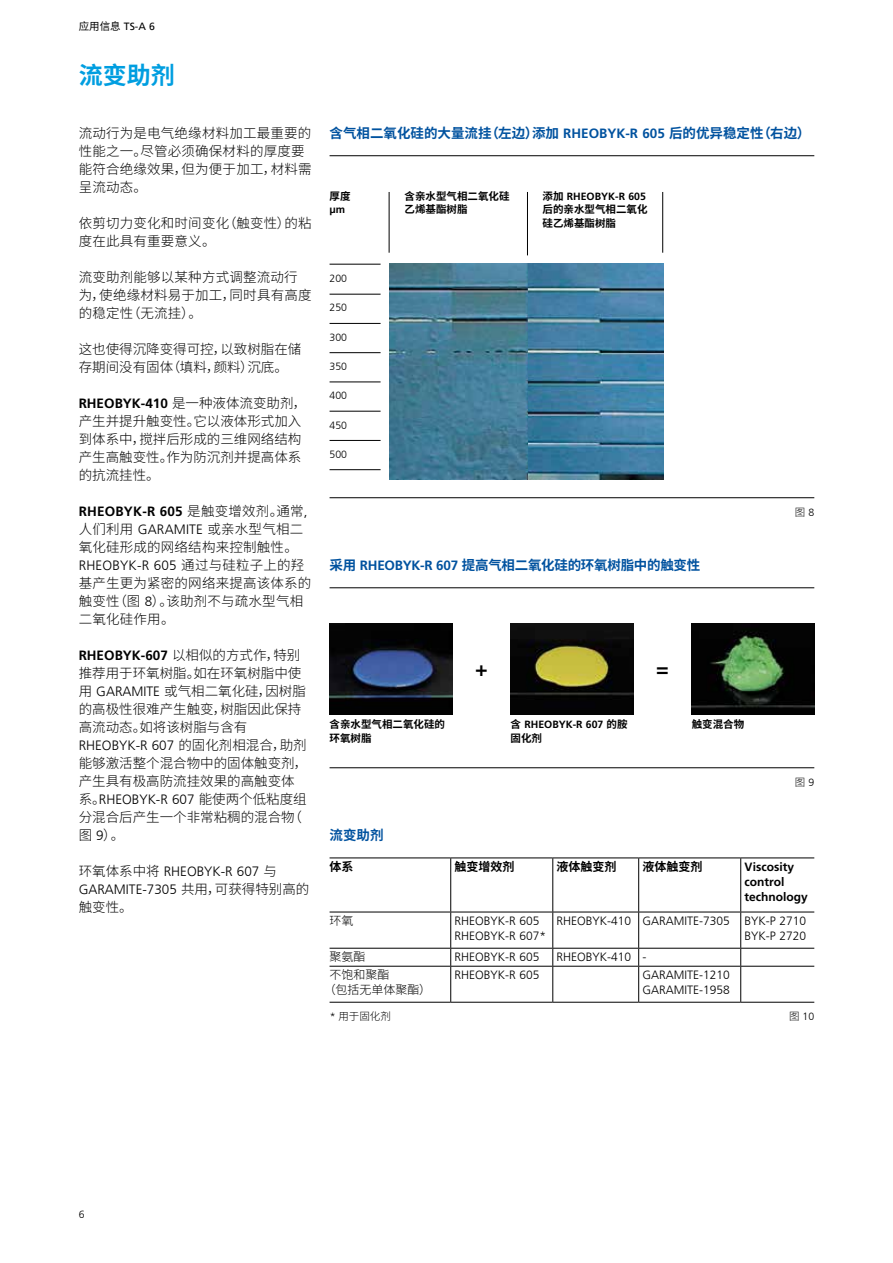
<style>
.page{position:relative;width:893px;height:1263px;background:#fff}
.page>*{position:absolute;margin:0;border:0;box-sizing:border-box;transform-origin:0 0}
.t1{font:700 24px "Source Han Sans SC";color:#009ee0}
.t2{font:700 21px "Frutiger LT";color:#000}
.t3{font:300 13.5px/18px "Source Han Sans SC";color:#000}
.t4{font:300 13.5px/18px "Frutiger LT";color:#000}
.t5{font:700 13.5px "Frutiger LT";color:#000}
.t6{font:700 13.5px "Source Han Sans SC";color:#00529f}
.t7{font:700 13.5px "Source Han Sans SC";letter-spacing:-.02em;color:#00529f}
.t8{font:300 12px/15px "Frutiger LT";color:#000}
.t9{font:700 12px/15px "Frutiger LT";color:#000}
.t10{font:300 12px/15px "Source Han Sans SC";color:#000}
.t11{font:700 12px "Source Han Sans SC";color:#000}
.t12{font:700 10.5px/13.5px "Source Han Sans SC";color:#000}
.t13{font:700 10.5px "Frutiger LT";color:#000}
.t14{font:300 10.5px "Frutiger LT";color:#000}
.t15{font:300 10.5px "Source Han Sans SC";color:#000}
.t16{font:10.5px "Frutiger LT";color:#000}
.s1{font-family:"Source Han Sans SC"}
.s2{font-family:"Source Han Sans SC";font-weight:300}
.s3{font-weight:300}
.s4{font-family:"Frutiger LT"}
</style>
<div class="page">
<hr style="left:330px;top:497px;width:484px;height:1px;background:#000">
<hr style="left:330px;top:155px;width:484px;height:1px;background:#000">
<img style="left:389px;top:264px;width:274px;height:216px">
<hr style="left:527px;top:192px;width:1px;height:63px;background:#000">
<hr style="left:389px;top:192px;width:1px;height:61px;background:#000">
<hr style="left:662px;top:192px;width:1px;height:61px;background:#000">
<hr style="left:330px;top:294px;width:51px;height:1px;background:#000">
<hr style="left:330px;top:323px;width:51px;height:1px;background:#000">
<hr style="left:330px;top:352px;width:51px;height:1px;background:#000">
<hr style="left:330px;top:382px;width:51px;height:1px;background:#000">
<hr style="left:330px;top:411px;width:51px;height:1px;background:#000">
<hr style="left:330px;top:440px;width:51px;height:1px;background:#000">
<hr style="left:330px;top:469px;width:51px;height:1px;background:#000">
<hr style="left:330px;top:264px;width:51px;height:1px;background:#000">
<hr style="left:330px;top:587px;width:484px;height:1px;background:#000">
<img style="left:330px;top:624px;width:122px;height:90px">
<img style="left:511px;top:624px;width:122px;height:90px">
<img style="left:692px;top:624px;width:122px;height:90px">
<hr style="left:330px;top:767px;width:484px;height:1px;background:#000">
<hr style="left:330px;top:857px;width:121px;height:1px;background:#000">
<hr style="left:451px;top:857px;width:102px;height:1px;background:#000">
<hr style="left:553px;top:857px;width:86px;height:1px;background:#000">
<hr style="left:552px;top:858px;width:1px;height:54px;background:#000">
<hr style="left:639px;top:857px;width:102px;height:1px;background:#000">
<hr style="left:638px;top:858px;width:1px;height:54px;background:#000">
<hr style="left:741px;top:857px;width:73px;height:1px;background:#000">
<hr style="left:552px;top:912px;width:1px;height:36px;background:#000">
<hr style="left:638px;top:912px;width:1px;height:36px;background:#000">
<svg style="left:330px;top:858px;width:121px;height:144px"></svg>
<svg style="left:552px;top:949px;width:1px;height:17px"></svg>
<svg style="left:638px;top:949px;width:1px;height:17px"></svg>
<hr style="left:450px;top:966px;width:1px;height:36px;background:#000">
<hr style="left:552px;top:966px;width:1px;height:36px;background:#000">
<hr style="left:638px;top:966px;width:1px;height:36px;background:#000">
<hr style="left:330px;top:912px;width:121px;height:1px;background:#000">
<hr style="left:330px;top:948px;width:121px;height:1px;background:#000">
<hr style="left:330px;top:966px;width:121px;height:1px;background:#000">
<hr style="left:330px;top:1002px;width:121px;height:1px;background:#000">
<hr style="left:451px;top:912px;width:102px;height:1px;background:#000">
<hr style="left:553px;top:912px;width:86px;height:1px;background:#000">
<hr style="left:639px;top:912px;width:102px;height:1px;background:#000">
<hr style="left:741px;top:912px;width:73px;height:1px;background:#000">
<hr style="left:451px;top:948px;width:102px;height:1px;background:#000">
<hr style="left:553px;top:948px;width:86px;height:1px;background:#000">
<hr style="left:639px;top:948px;width:102px;height:1px;background:#000">
<hr style="left:741px;top:948px;width:73px;height:1px;background:#000">
<hr style="left:451px;top:966px;width:102px;height:1px;background:#000">
<hr style="left:553px;top:966px;width:86px;height:1px;background:#000">
<hr style="left:639px;top:966px;width:102px;height:1px;background:#000">
<hr style="left:741px;top:966px;width:73px;height:1px;background:#000">
<hr style="left:451px;top:1002px;width:102px;height:1px;background:#000">
<hr style="left:553px;top:1002px;width:86px;height:1px;background:#000">
<hr style="left:639px;top:1002px;width:102px;height:1px;background:#000">
<hr style="left:741px;top:1002px;width:73px;height:1px;background:#000">
<hr style="left:740px;top:858px;width:1px;height:54px;background:#000">
<hr style="left:740px;top:912px;width:1px;height:36px;background:#000">
<svg style="left:740px;top:948px;width:1px;height:18px"></svg>
<hr style="left:740px;top:966px;width:1px;height:36px;background:#000">
<p class="t16" style="left:79px;top:20px;width:78px"><span class="s1">应用信息</span> TS-A 6</p>
<h1 class="t1" style="left:79px;top:62px;width:98px">流变助剂</h1>
<p class="t3" style="left:79px;top:124px;width:234px">流动行为是电气绝缘材料加工最重要的性能之一。尽管必须确保材料的厚度要能符合绝缘效果，但为便于加工，材料需呈流动态。</p>
<p class="t3" style="left:79px;top:214px;width:234px">依剪切力变化和时间变化（触变性）的粘度在此具有重要意义。</p>
<p class="t3" style="left:79px;top:268px;width:234px">流变助剂能够以某种方式调整流动行为，使绝缘材料易于加工，同时具有高度的稳定性（无流挂）。</p>
<p class="t3" style="left:79px;top:340px;width:224px">这也使得沉降变得可控，以致树脂在储存期间没有固体（填料，颜料）沉底。</p>
<p class="t5" style="left:79px;top:395px;width:229px">RHEOBYK-410 <span class="s2">是一种液体流变助剂，</span></p>
<p class="t3" style="left:79px;top:412px;width:224px;text-align:justify">产生并提升触变性。它以液体形式加入到体系中，搅拌后形成的三维网络结构产生高触变性。作为防沉剂并提高体系的抗流挂性。</p>
<p class="t5" style="left:79px;top:503px;width:230px">RHEOBYK-R 605 <span class="s2">是触变增效剂。通常</span><span class="s3">,</span></p>
<p class="t3" style="left:79px;top:520px;width:226px">人们利用 <span class="s4">GARAMITE</span> 或亲水型气相二氧化硅形成的网络结构来控制触性。</p>
<p class="t4" style="left:79px;top:556px;width:227px">RHEOBYK-R 605 <span class="s1">通过与硅粒子上的羟</span></p>
<p class="t3" style="left:79px;top:574px;width:234px">基产生更为紧密的网络来提高该体系的触变性（图 <span class="s4">8</span>）。该助剂不与疏水型气相二氧化硅作用。</p>
<p class="t5" style="left:79px;top:647px;width:223px">RHEOBYK-607 <span class="s2">以相似的方式作，特别</span></p>
<p class="t3" style="left:79px;top:664px;width:229px">推荐用于环氧树脂。如在环氧树脂中使用 <span class="s4">GARAMITE</span> 或气相二氧化硅，因树脂的高极性很难产生触变，树脂因此保持高流动态。如将该树脂与含有</p>
<p class="t4" style="left:79px;top:736px;width:230px">RHEOBYK-R 607 <span class="s1">的固化剂相混合，助剂</span></p>
<p class="t3" style="left:79px;top:754px;width:230px">能够激活整个混合物中的固体触变剂，产生具有极高防流挂效果的高触变体</p>
<p class="t4" style="left:79px;top:790px;width:230px"><span class="s1">系。</span>RHEOBYK-R 607 <span class="s1">能使两个低粘度组</span></p>
<p class="t3" style="left:79px;top:808px;width:225px">分混合后产生一个非常粘稠的混合物（图 <span class="s4">9</span>）。</p>
<p class="t4" style="left:79px;top:862px;width:232px"><span class="s1">环氧体系中将</span> RHEOBYK-R 607 <span class="s1">与<br></span>GARAMITE-7305 <span class="s1">共用，可获得特别高的</span></p>
<p class="t3" style="left:79px;top:898px;width:56px">触变性。</p>
<p class="t6" style="left:330px;top:125px;width:482px">含气相二氧化硅的大量流挂（左边）添加 <span class="s4">RHEOBYK-R 605</span> 后的优异稳定性（右边）</p>
<p class="t12" style="left:330px;top:189px;width:23px">厚度</p>
<p class="t12" style="left:405px;top:189px;width:107px">含亲水型气相二氧化硅</p>
<p class="t13" style="left:543px;top:190px;width:105px"><span class="s1">添加</span> RHEOBYK-R 605</p>
<p class="t13" style="left:330px;top:203px;width:17px">µm</p>
<p class="t12" style="left:405px;top:203px;width:65px">乙烯基酯树脂</p>
<p class="t12" style="left:543px;top:203px;width:107px">后的亲水型气相二氧化硅乙烯基酯树脂</p>
<p class="t14" style="left:330px;top:272px;width:19px">200</p>
<p class="t14" style="left:330px;top:302px;width:19px">250</p>
<p class="t14" style="left:330px;top:331px;width:19px">300</p>
<p class="t14" style="left:330px;top:360px;width:19px">350</p>
<p class="t14" style="left:330px;top:390px;width:19px">400</p>
<p class="t14" style="left:330px;top:419px;width:19px">450</p>
<p class="t14" style="left:330px;top:449px;width:19px">500</p>
<p class="t7" style="left:330px;top:557px;width:372px">采用 <span class="s4">RHEOBYK-R 607</span> 提高气相二氧化硅的环氧树脂中的触变性</p>
<h2 class="t2" style="left:475px;top:656px;width:14px">+</h2>
<h2 class="t2" style="left:656px;top:656px;width:14px">=</h2>
<p class="t12" style="left:330px;top:718px;width:117px">含亲水型气相二氧化硅的环氧树脂</p>
<p class="t13" style="left:511px;top:718px;width:118px"><span class="s1">含</span> RHEOBYK-R 607 <span class="s1">的胺</span></p>
<p class="t12" style="left:511px;top:731px;width:33px">固化剂</p>
<p class="t12" style="left:692px;top:718px;width:54px">触变混合物</p>
<p class="t15" style="left:795px;top:506px;width:21px">图 <span class="s4">8</span></p>
<p class="t15" style="left:795px;top:776px;width:21px">图 <span class="s4">9</span></p>
<p class="t6" style="left:330px;top:827px;width:55px">流变助剂</p>
<p class="t11" style="left:330px;top:860px;width:26px">体系</p>
<p class="t11" style="left:455px;top:860px;width:62px">触变增效剂</p>
<p class="t11" style="left:557px;top:860px;width:62px">液体触变剂</p>
<p class="t11" style="left:642px;top:860px;width:62px">液体触变剂</p>
<p class="t9" style="left:745px;top:859px;width:65px">Viscosity control technology</p>
<p class="t10" style="left:330px;top:914px;width:26px">环氧</p>
<p class="t8" style="left:455px;top:914px;width:93px">RHEOBYK-R 605<br>RHEOBYK-R 607*</p>
<p class="t8" style="left:557px;top:914px;width:251px;text-align:right">RHEOBYK-410 GARAMITE-7305 BYK-P 2710<br>BYK-P 2720</p>
<p class="t10" style="left:330px;top:950px;width:38px">聚氨酯</p>
<p class="t8" style="left:455px;top:950px;width:87px">RHEOBYK-R 605</p>
<p class="t8" style="left:557px;top:950px;width:91px">RHEOBYK-410 -</p>
<p class="t10" style="left:324px;top:968px;width:109px;text-indent:6px">不饱和聚酯<br>（包括无单体聚酯）</p>
<p class="t8" style="left:455px;top:968px;width:87px">RHEOBYK-R 605</p>
<p class="t8" style="left:642px;top:968px;width:89px">GARAMITE-1210<br>GARAMITE-1958</p>
<p class="t15" style="left:330px;top:1010px;width:63px"><span class="s4">*</span> 用于固化剂</p>
<p class="t14" style="left:789px;top:1010px;width:27px"><span class="s1">图</span> 10</p>
<p class="t14" style="left:79px;top:1208px;width:7px">6</p>
</div>
